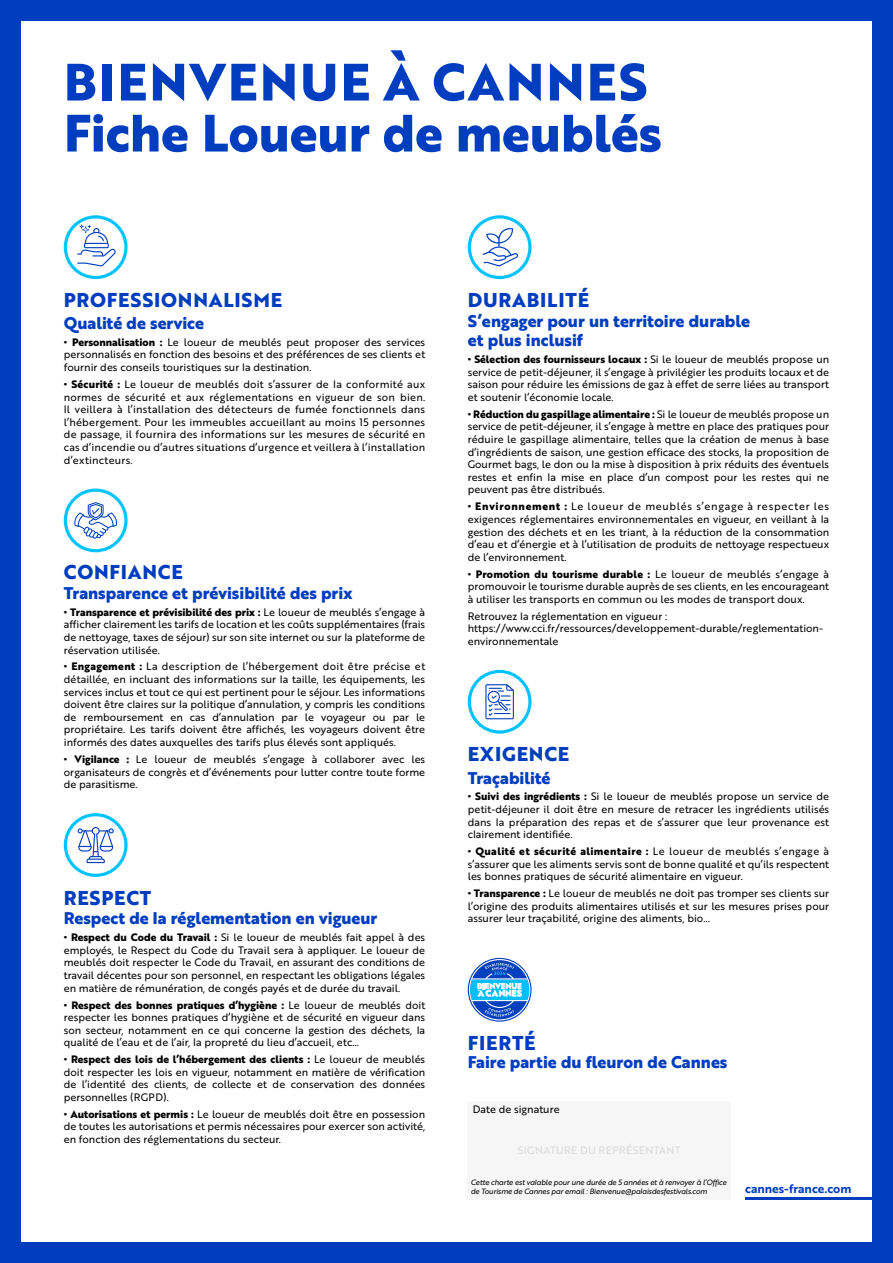
<style>
.page{position:relative;width:893px;height:1263px;background:#003dbf}
.page>*{position:absolute;margin:0;border:0;box-sizing:border-box;transform-origin:0 0}
.t1{font:700 51px/51px "Brother 1816 Extra";color:#003dbf}
.t2{font:700 19.5px "Brother 1816 Extra";letter-spacing:.04em;color:#003dbf}
.t3{font:700 16.5px/19.8px "Brother 1816 Extra";color:#003dbf}
.t4{font:12px "Brother 1816 Bold";color:#003dbf}
.t5{font:10.5px/12.6px "Brother 1816 Regular";color:#000;text-align:justify}
.t6{font:700 10.5px "Brother 1816 Extra";color:#000}
.t7{font:700 10.5px "Brother 1816 Extra";letter-spacing:.04em;color:#000}
.t8{font:700 10.5px "Brother 1816 Extra";letter-spacing:.02em;color:#000}
.t9{font:10.5px "Brother 1816 Regular";letter-spacing:.04em;color:#dadada}
.t10{font:7.5px/9px "Brother 1816 Regular Italic";letter-spacing:-.025em;color:#000}
.s1{font-family:"Brother 1816 Extra";font-weight:700}
.s2{font-family:"Brother 1816 Regular";font-weight:400}
</style>
<div class="page">
<div style="left:21px;top:21px;width:851px;height:1221px;background:#fff"></div>
<svg style="left:64px;top:215px;width:64px;height:64px"></svg>
<div style="left:67px;top:218px;width:57px;height:58px;background:#fff;border-radius:50%"></div>
<svg style="left:77px;top:224px;width:39px;height:42px"></svg>
<svg style="left:64px;top:488px;width:64px;height:64px"></svg>
<div style="left:67px;top:492px;width:57px;height:57px;background:#fff;border-radius:50%"></div>
<svg style="left:73px;top:502px;width:45px;height:37px"></svg>
<svg style="left:64px;top:813px;width:64px;height:64px"></svg>
<div style="left:67px;top:816px;width:57px;height:58px;background:#fff;border-radius:50%"></div>
<svg style="left:77px;top:827px;width:37px;height:36px"></svg>
<svg style="left:468px;top:215px;width:63px;height:64px"></svg>
<div style="left:471px;top:218px;width:57px;height:58px;background:#fff;border-radius:50%"></div>
<svg style="left:483px;top:228px;width:35px;height:38px"></svg>
<svg style="left:468px;top:670px;width:63px;height:64px"></svg>
<div style="left:471px;top:673px;width:57px;height:57px;background:#fff;border-radius:50%"></div>
<svg style="left:485px;top:684px;width:29px;height:35px"></svg>
<hr style="left:745px;top:1197px;width:128px;height:2px;background:#003dbf">
<svg style="left:469px;top:959px;width:61px;height:61px"></svg>
<div style="left:468px;top:1101px;width:263px;height:98px;background:#f6f6f6"></div>
<h1 class="t1" style="left:64px;top:55px;width:600px">BIENVENUE À CANNES<br>Fiche Loueur de meublés</h1>
<h2 class="t2" style="left:64px;top:285px;width:220px">PROFESSIONNALISME</h2>
<h3 class="t3" style="left:64px;top:313px;width:142px">Qualité de service</h3>
<p class="t5" style="left:64px;top:335px;width:363px"><span class="s1">• Personnalisation :</span> Le loueur de meublés peut proposer des services personnalisés en fonction des besoins et des préférences de ses clients et fournir des conseils touristiques sur la destination.</p>
<p class="t5" style="left:64px;top:377px;width:363px"><span class="s1">• Sécurité :</span> Le loueur de meublés doit s’assurer de la conformité aux normes de sécurité et aux réglementations en vigueur de son bien.<br>Il veillera à l’installation des détecteurs de fumée fonctionnels dans l’hébergement. Pour les immeubles accueillant au moins 15 personnes de passage, il fournira des informations sur les mesures de sécurité en cas d’incendie ou d’autres situations d’urgence et veillera à l’installation d’extincteurs.</p>
<h2 class="t2" style="left:64px;top:557px;width:121px">CONFIANCE</h2>
<h3 class="t3" style="left:64px;top:583px;width:290px">Transparence et prévisibilité des prix</h3>
<p class="t6" style="left:64px;top:604px;width:363px">• Transparence et prévisibilité des prix : <span class="s2">Le loueur de meublés s’engage à</span></p>
<p class="t5" style="left:64px;top:618px;width:363px">afficher clairement les tarifs de location et les coûts supplémentaires (frais de nettoyage, taxes de séjour) sur son site internet ou sur la plateforme de réservation utilisée.</p>
<p class="t5" style="left:64px;top:660px;width:363px"><span class="s1">• Engagement :</span> La description de l’hébergement doit être précise et détaillée, en incluant des informations sur la taille, les équipements, les services inclus et tout ce qui est pertinent pour le séjour. Les informations doivent être claires sur la politique d’annulation, y compris les conditions de remboursement en cas d’annulation par le voyageur ou par le propriétaire. Les tarifs doivent être affichés, les voyageurs doivent être informés des dates auxquelles des tarifs plus élevés sont appliqués.</p>
<p class="t5" style="left:64px;top:752px;width:363px"><span class="s1">• Vigilance :</span> Le loueur de meublés s’engage à collaborer avec les organisateurs de congrès et d’événements pour lutter contre toute forme de parasitisme.</p>
<h2 class="t2" style="left:64px;top:883px;width:89px">RESPECT</h2>
<h3 class="t3" style="left:64px;top:908px;width:315px">Respect de la réglementation en vigueur</h3>
<p class="t5" style="left:64px;top:931px;width:363px"><span class="s1">• Respect du Code du Travail :</span> Si le loueur de meublés fait appel à des employés, le Respect du Code du Travail sera à appliquer. Le loueur de meublés doit respecter le Code du Travail, en assurant des conditions de travail décentes pour son personnel, en respectant les obligations légales en matière de rémunération, de congés payés et de durée du travail.</p>
<p class="t6" style="left:64px;top:997px;width:363px">• Respect des bonnes pratiques d’hygiène : <span class="s2">Le loueur de meublés doit</span></p>
<p class="t5" style="left:64px;top:1010px;width:363px">respecter les bonnes pratiques d’hygiène et de sécurité en vigueur dans son secteur, notamment en ce qui concerne la gestion des déchets, la qualité de l’eau et de l’air, la propreté du lieu d’accueil, etc…</p>
<p class="t6" style="left:64px;top:1051px;width:363px">• Respect des lois de l’hébergement des clients : <span class="s2">Le loueur de meublés</span></p>
<p class="t5" style="left:64px;top:1065px;width:363px">doit respecter les lois en vigueur, notamment en matière de vérification de l’identité des clients, de collecte et de conservation des données personnelles (RGPD).</p>
<p class="t5" style="left:64px;top:1107px;width:363px"><span class="s1">• Autorisations et permis :</span> Le loueur de meublés doit être en possession de toutes les autorisations et permis nécessaires pour exercer son activité, en fonction des réglementations du secteur.</p>
<h2 class="t2" style="left:468px;top:285px;width:123px">DURABILITÉ</h2>
<h3 class="t3" style="left:468px;top:310px;width:284px">S’engager pour un territoire durable et plus inclusif</h3>
<p class="t6" style="left:468px;top:351px;width:363px">• Sélection des fournisseurs locaux : <span class="s2">Si le loueur de meublés propose un</span></p>
<p class="t5" style="left:468px;top:365px;width:363px">service de petit-déjeuner, il s’engage à privilégier les produits locaux et de saison pour réduire les émissions de gaz à effet de serre liées au transport et soutenir l’économie locale.</p>
<p class="t6" style="left:468px;top:406px;width:363px">• Réduction du gaspillage alimentaire : <span class="s2">Si le loueur de meublés propose un</span></p>
<p class="t5" style="left:468px;top:420px;width:363px">service de petit-déjeuner, il s’engage à mettre en place des pratiques pour réduire le gaspillage alimentaire, telles que la création de menus à base d’ingrédients de saison, une gestion efficace des stocks, la proposition de Gourmet bags, le don ou la mise à disposition à prix réduits des éventuels restes et enfin la mise en place d’un compost pour les restes qui ne peuvent pas être distribués.</p>
<p class="t5" style="left:468px;top:500px;width:363px"><span class="s1">• Environnement :</span> Le loueur de meublés s’engage à respecter les exigences réglementaires environnementales en vigueur, en veillant à la gestion des déchets et en les triant, à la réduction de la consommation d’eau et d’énergie et à l’utilisation de produits de nettoyage respectueux de l’environnement.</p>
<p class="t8" style="left:468px;top:566px;width:363px">• Promotion du tourisme durable : <span class="s2">Le loueur de meublés s’engage à</span></p>
<p class="t5" style="left:468px;top:580px;width:363px">promouvoir le tourisme durable auprès de ses clients, en les encourageant à utiliser les transports en commun ou les modes de transport doux.</p>
<p class="t5" style="left:468px;top:609px;width:357px;text-align:left">Retrouvez la réglementation en vigueur : https://www.cci.fr/ressources/developpement-durable/reglementation&shy;environnementale</p>
<h2 class="t2" style="left:468px;top:739px;width:103px">EXIGENCE</h2>
<h3 class="t3" style="left:468px;top:767px;width:84px">Traçabilité</h3>
<p class="t5" style="left:468px;top:790px;width:363px"><span class="s1">• Suivi des ingrédients :</span> Si le loueur de meublés propose un service de petit-déjeuner il doit être en mesure de retracer les ingrédients utilisés dans la préparation des repas et de s’assurer que leur provenance est clairement identifiée.</p>
<p class="t7" style="left:468px;top:843px;width:363px">• Qualité et sécurité alimentaire : <span class="s2">Le loueur de meublés s’engage à</span></p>
<p class="t5" style="left:468px;top:857px;width:363px">s’assurer que les aliments servis sont de bonne qualité et qu’ils respectent les bonnes pratiques de sécurité alimentaire en vigueur.</p>
<p class="t5" style="left:468px;top:887px;width:363px"><span class="s1">• Transparence :</span> Le loueur de meublés ne doit pas tromper ses clients sur l’origine des produits alimentaires utilisés et sur les mesures prises pour assurer leur traçabilité, origine des aliments, bio…</p>
<h2 class="t2" style="left:468px;top:1028px;width:69px">FIERTÉ</h2>
<h3 class="t3" style="left:468px;top:1051px;width:261px">Faire partie du fleuron de Cannes</h3>
<p class="t5" style="left:473px;top:1102px;width:88px">Date de signature</p>
<p class="t9" style="left:518px;top:1142px;width:164px">SIGNATURE DU REPRÉSENTANT</p>
<p class="t10" style="left:471px;top:1178px;width:258px">Cette charte est valable pour une durée de 5 années et à renvoyer à l’Office de Tourisme de Cannes par email : Bienvenue@palaisdesfestivals.com</p>
<p class="t4" style="left:745px;top:1179px;width:108px">cannes-france.com</p>
</div>
